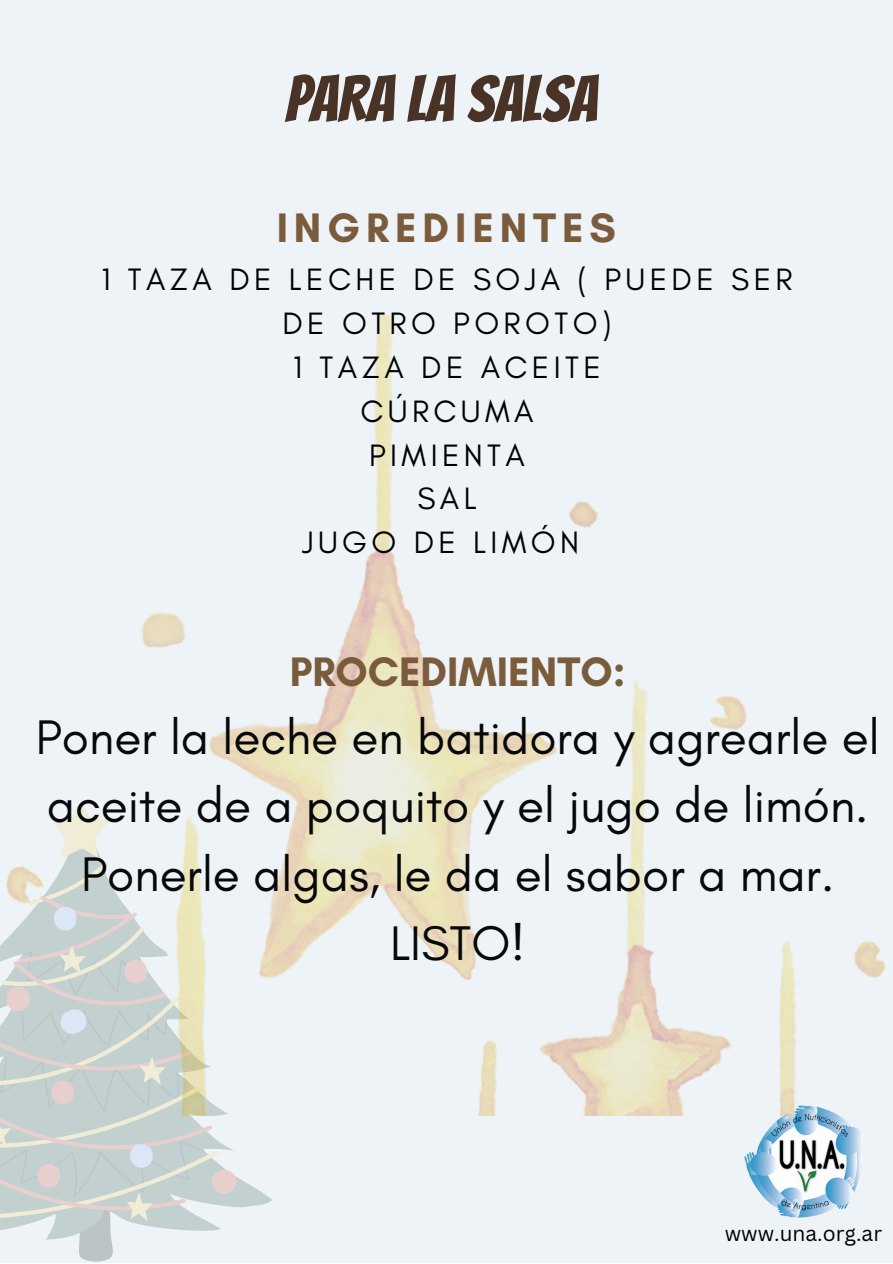
<style>
.page{position:relative;width:893px;height:1264px;background:#fff}
.page>*{position:absolute;margin:0;border:0;box-sizing:border-box;transform-origin:0 0}
.t1{font:64.5px "Bangers";color:#483326}
.t2{font:49.5px/68.6px "Glacial Indifference";color:#060809;text-align:center}
.t3{font:700 42px "Glacial Indifference";color:#7a5c3c}
.t4{font:700 42px "Glacial Indifference";letter-spacing:.14em;color:#7a5c3c}
.t5{font:31.5px/43.8px "Glacial Indifference";letter-spacing:.14em;color:#000;text-align:center}
.t6{font:21px "Canva Sans";color:#000}
</style>
<div class="page">
<div style="left:0;top:0;width:892px;height:1262px;background:#eef3f7"></div>
<img style="left:744px;top:1115px;width:118px;height:103px">
<svg style="left:79px;top:1239px;width:34px;height:23px"></svg>
<svg style="left:0;top:1177px;width:272px;height:62px"></svg>
<svg style="left:166px;top:1115px;width:70px;height:105px;fill:#c2d0d0"></svg>
<svg style="left:0;top:1115px;width:166px;height:106px;background:#cdd4d1"></svg>
<svg style="left:0;top:941px;width:157px;height:251px;background:#c9d2d1"></svg>
<img style="left:5px;top:315px;width:880px;height:800px">
<h1 class="t1" style="left:285px;top:65px;width:313px">PARA LA SALSA</h1>
<p class="t4" style="left:277px;top:202px;width:340px">INGREDIENTES</p>
<p class="t5" style="left:101px;top:257px;width:692px">1 TAZA DE LECHE DE SOJA ( PUEDE SER<br>DE OTRO POROTO)<br>1 TAZA DE ACEITE<br>CÚRCUMA<br>PIMIENTA<br>SAL<br>JUGO DE LIMÓN</p>
<p class="t3" style="left:290px;top:646px;width:337px">PROCEDIMIENTO:</p>
<p class="t2" style="left:36px;top:702px;width:845px">Poner la leche en batidora y agrearle el aceite de a poquito y el jugo de limón.<br>Ponerle algas, le da el sabor a mar.<br>LISTO!</p>
<p class="t6" style="left:724px;top:1218px;width:159px">www.una.org.ar</p>
</div>
